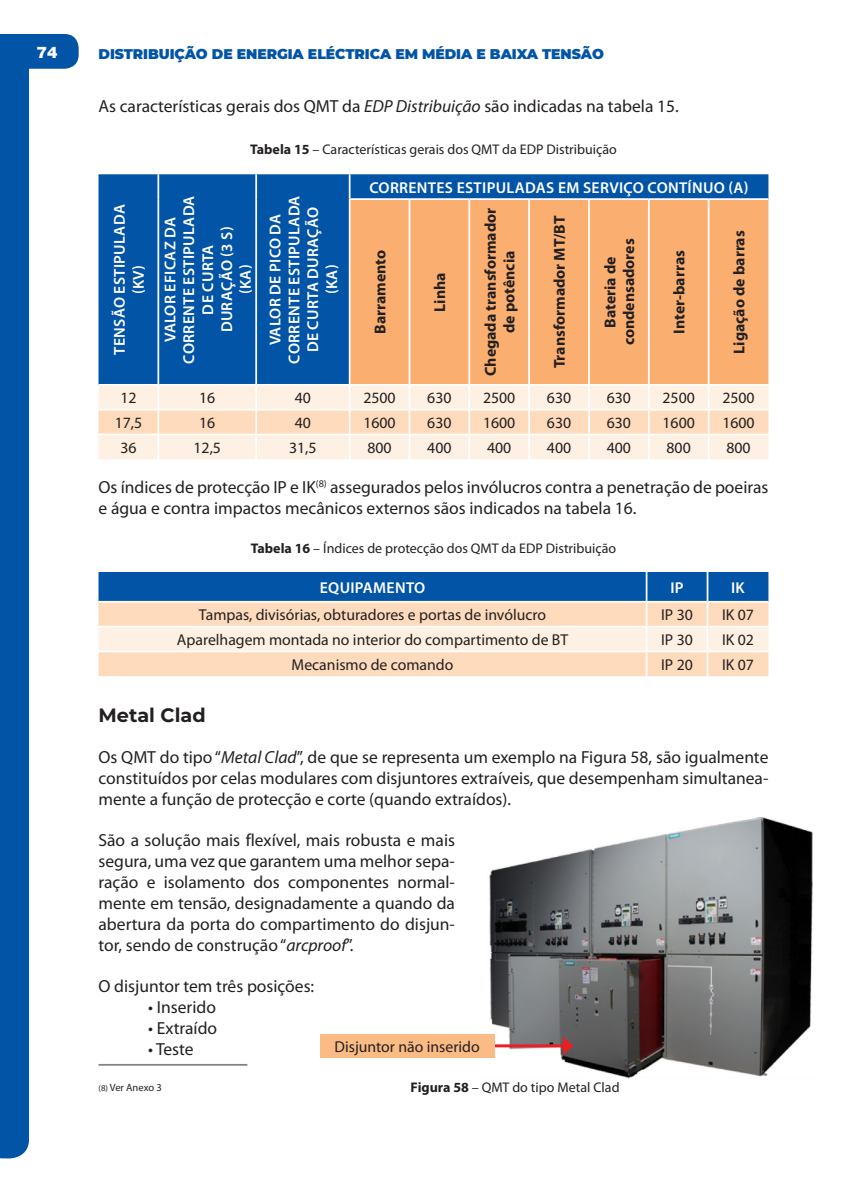
<style>
.page{position:relative;width:844px;height:1191px;background:#fff}
.page>*{position:absolute;margin:0;border:0;box-sizing:border-box;transform-origin:0 0}
.t1{font:700 19.25px "Montserrat";color:#231f20}
.t2{font:17.5px/21px "Myriad Pro";color:#231f20;text-align:justify}
.t3{font:15.75px "Myriad Pro";color:#231f20}
.t4{font:600 15.75px/18.9px "Myriad Pro";letter-spacing:.02em;color:#fff;text-align:center}
.t5{font:700 15.75px/18.9px "Myriad Pro";color:#231f20;text-align:center}
.t6{font:900 15.75px "Helvetica LT Std";color:#fff}
.t7{font:14px "Myriad Pro";color:#231f20}
.t8{font:900 14px "Montserrat";letter-spacing:-.005em;color:#0154a6}
.t9{font:10.5px "Myriad Pro";letter-spacing:-.005em;color:#231f20}
.s1{font-style:italic}
.s2{font-weight:700}
.s3{font-size:8.75px}
</style>
<div class="page">
<hr style="left:98px;top:1064px;width:149px;height:1px;background:#808285">
<div style="left:98px;top:174px;width:670px;height:210px;background:#0154a6"></div>
<div style="left:350px;top:200px;width:418px;height:184px;background:#faaf71"></div>
<hr style="left:157px;top:174px;width:2px;height:25px;background:#fff">
<hr style="left:255px;top:174px;width:2px;height:25px;background:#fff">
<hr style="left:157px;top:199px;width:2px;height:185px;background:#fff">
<hr style="left:255px;top:199px;width:2px;height:185px;background:#fff">
<svg style="left:349px;top:174px;width:1px;height:24px"></svg>
<hr style="left:349px;top:198px;width:60px;height:2px;background:#fff">
<hr style="left:349px;top:200px;width:1px;height:184px;background:#fff">
<hr style="left:409px;top:198px;width:60px;height:2px;background:#fff">
<hr style="left:408px;top:200px;width:2px;height:184px;background:#fff">
<hr style="left:469px;top:198px;width:60px;height:2px;background:#fff">
<hr style="left:468px;top:200px;width:2px;height:184px;background:#fff">
<hr style="left:529px;top:198px;width:60px;height:2px;background:#fff">
<hr style="left:528px;top:200px;width:2px;height:184px;background:#fff">
<hr style="left:589px;top:198px;width:60px;height:2px;background:#fff">
<hr style="left:588px;top:200px;width:2px;height:184px;background:#fff">
<hr style="left:649px;top:198px;width:59px;height:2px;background:#fff">
<hr style="left:648px;top:200px;width:1px;height:184px;background:#fff">
<hr style="left:708px;top:198px;width:60px;height:2px;background:#fff">
<hr style="left:707px;top:200px;width:2px;height:184px;background:#fff">
<svg style="left:98px;top:386px;width:670px;height:73px;background:#fdead8"></svg>
<hr style="left:708px;top:433px;width:60px;height:2px;background:#fff">
<hr style="left:707px;top:435px;width:2px;height:24px;background:#fff">
<div style="left:98px;top:572px;width:670px;height:29px;background:#0154a6"></div>
<div style="left:98px;top:602px;width:670px;height:74px;background:#fddbbc"></div>
<div style="left:98px;top:627px;width:670px;height:23px;background:#fef0e2"></div>
<hr style="left:645px;top:572px;width:2px;height:29px;background:#fff">
<hr style="left:706px;top:572px;width:2px;height:29px;background:#fff">
<hr style="left:645px;top:602px;width:2px;height:24px;background:#fff">
<hr style="left:706px;top:602px;width:2px;height:24px;background:#fff">
<hr style="left:98px;top:626px;width:548px;height:1px;background:#fff">
<hr style="left:646px;top:626px;width:61px;height:1px;background:#fff">
<hr style="left:645px;top:627px;width:2px;height:23px;background:#fff">
<hr style="left:707px;top:626px;width:61px;height:1px;background:#fff">
<hr style="left:706px;top:627px;width:2px;height:23px;background:#fff">
<hr style="left:98px;top:650px;width:548px;height:2px;background:#fff">
<hr style="left:646px;top:650px;width:61px;height:2px;background:#fff">
<hr style="left:645px;top:652px;width:2px;height:24px;background:#fff">
<hr style="left:707px;top:650px;width:61px;height:2px;background:#fff">
<hr style="left:706px;top:652px;width:2px;height:24px;background:#fff">
<img style="left:480px;top:817px;width:333px;height:261px">
<hr style="left:471px;top:1044px;width:94px;height:3px;background:#ee1d23">
<svg style="left:563px;top:1036px;width:10px;height:19px"></svg>
<div style="left:320px;top:1034px;width:174px;height:23px;background:#fbbb85"></div>
<svg style="left:0;top:34px;width:79px;height:1124px"></svg>
<p class="t6" style="left:37px;top:42px;width:23px">74</p>
<p class="t8" style="left:98px;top:43px;width:507px">DISTRIBUIÇÃO DE ENERGIA ELÉCTRICA EM MÉDIA E BAIXA TENSÃO</p>
<p class="t2" style="left:98px;top:95px;width:582px">As características gerais dos QMT da <span class="s1">EDP Distribuição</span> são indicadas na tabela 15.</p>
<p class="t7" style="left:250px;top:141px;width:368px"><span class="s2">Tabela 15</span> – Características gerais dos QMT da EDP Distribuição</p>
<p class="t4" style="left:110px;top:355px;width:152px;rotate:-90deg">TENSÃO ESTIPULADA (KV)</p>
<p class="t4" style="left:160px;top:363px;width:170px;rotate:-90deg">VALOR EFICAZ DA<br>CORRENTE ESTIPULADA<br>DE CURTA<br>DURAÇÃO (3 S)<br>(KA)</p>
<p class="t4" style="left:265px;top:363px;width:170px;rotate:-90deg">VALOR DE PICO DA<br>CORRENTE ESTIPULADA<br>DE CURTA DURAÇÃO (KA)</p>
<p class="t4" style="left:369px;top:177px;width:381px">CORRENTES ESTIPULADAS EM SERVIÇO CONTÍNUO (A)</p>
<p class="t5" style="left:370px;top:334px;width:85px;rotate:-90deg">Barramento</p>
<p class="t5" style="left:430px;top:311px;width:41px;rotate:-90deg">Linha</p>
<p class="t5" style="left:480px;top:376px;width:169px;rotate:-90deg">Chegada transformador de potência</p>
<p class="t5" style="left:549px;top:368px;width:154px;rotate:-90deg">Transformador MT/BT</p>
<p class="t5" style="left:600px;top:345px;width:108px;rotate:-90deg">Bateria de condensadores</p>
<p class="t5" style="left:669px;top:334px;width:85px;rotate:-90deg">Inter-barras</p>
<p class="t5" style="left:729px;top:354px;width:125px;rotate:-90deg">Ligação de barras</p>
<p class="t3" style="left:120px;top:388px;width:18px">12</p>
<p class="t3" style="left:199px;top:388px;width:18px">16</p>
<p class="t3" style="left:295px;top:388px;width:18px">40</p>
<p class="t3" style="left:363px;top:388px;width:34px">2500</p>
<p class="t3" style="left:427px;top:388px;width:26px">630</p>
<p class="t3" style="left:483px;top:388px;width:34px">2500</p>
<p class="t3" style="left:547px;top:388px;width:26px">630</p>
<p class="t3" style="left:607px;top:388px;width:26px">630</p>
<p class="t3" style="left:662px;top:388px;width:34px">2500</p>
<p class="t3" style="left:722px;top:388px;width:34px">2500</p>
<p class="t3" style="left:115px;top:413px;width:29px">17,5</p>
<p class="t3" style="left:199px;top:413px;width:18px">16</p>
<p class="t3" style="left:295px;top:413px;width:18px">40</p>
<p class="t3" style="left:363px;top:413px;width:34px">1600</p>
<p class="t3" style="left:427px;top:413px;width:26px">630</p>
<p class="t3" style="left:483px;top:413px;width:34px">1600</p>
<p class="t3" style="left:547px;top:413px;width:26px">630</p>
<p class="t3" style="left:607px;top:413px;width:26px">630</p>
<p class="t3" style="left:662px;top:413px;width:34px">1600</p>
<p class="t3" style="left:722px;top:413px;width:34px">1600</p>
<p class="t3" style="left:120px;top:438px;width:18px">36</p>
<p class="t3" style="left:193px;top:438px;width:29px">12,5</p>
<p class="t3" style="left:289px;top:438px;width:29px">31,5</p>
<p class="t3" style="left:367px;top:438px;width:26px">800</p>
<p class="t3" style="left:427px;top:438px;width:26px">400</p>
<p class="t3" style="left:487px;top:438px;width:26px">400</p>
<p class="t3" style="left:547px;top:438px;width:26px">400</p>
<p class="t3" style="left:607px;top:438px;width:26px">400</p>
<p class="t3" style="left:666px;top:438px;width:26px">800</p>
<p class="t3" style="left:726px;top:438px;width:26px">800</p>
<p class="t2" style="left:98px;top:476px;width:671px">Os índices de protecção IP e IK<sup>(8)</sup> assegurados pelos invólucros contra a penetração de poeiras e água e contra impactos mecânicos externos sãos indicados na tabela 16.</p>
<p class="t7" style="left:251px;top:539px;width:367px"><span class="s2">Tabela 16</span> – Índices de protecção dos QMT da EDP Distribuição</p>
<p class="t4" style="left:320px;top:577px;width:107px">EQUIPAMENTO</p>
<p class="t4" style="left:670px;top:577px;width:15px">IP</p>
<p class="t4" style="left:731px;top:577px;width:15px">IK</p>
<p class="t3" style="left:199px;top:605px;width:349px">Tampas, divisórias, obturadores e portas de invólucro</p>
<p class="t3" style="left:661px;top:605px;width:33px">IP 30</p>
<p class="t3" style="left:722px;top:605px;width:33px">IK 07</p>
<p class="t3" style="left:177px;top:630px;width:393px">Aparelhagem montada no interior do compartimento de BT</p>
<p class="t3" style="left:661px;top:630px;width:33px">IP 30</p>
<p class="t3" style="left:722px;top:630px;width:33px">IK 02</p>
<p class="t3" style="left:292px;top:655px;width:163px">Mecanismo de comando</p>
<p class="t3" style="left:661px;top:655px;width:33px">IP 20</p>
<p class="t3" style="left:722px;top:655px;width:33px">IK 07</p>
<p class="t1" style="left:98px;top:701px;width:109px">Metal Clad</p>
<p class="t2" style="left:98px;top:746px;width:671px">Os QMT do tipo “<span class="s1">Metal Clad</span>”, de que se representa um exemplo na Figura 58, são igualmente constituídos por celas modulares com disjuntores extraíveis, que desempenham simultanea&shy;mente a função de protecção e corte (quando extraídos).</p>
<p class="t2" style="left:98px;top:829px;width:358px">São a solução mais flexível, mais robusta e mais segura, uma vez que garantem uma melhor sepa&shy;ração e isolamento dos componentes normal&shy;mente em tensão, designadamente a quando da abertura da porta do compartimento do disjun&shy;tor, sendo de construção “<span class="s1">arcproof</span>”.</p>
<p class="t2" style="left:98px;top:975px;width:217px">O disjuntor tem três posições:</p>
<p class="t2" style="left:148px;top:996px;width:69px">• Inserido</p>
<p class="t2" style="left:148px;top:1017px;width:71px">• Extraído</p>
<p class="t2" style="left:148px;top:1038px;width:47px">• Teste</p>
<p class="t7" style="left:410px;top:1078px;width:210px"><span class="s2">Figura 58</span> – QMT do tipo Metal Clad</p>
<p class="t3" style="left:334px;top:1036px;width:147px">Disjuntor não inserido</p>
<p class="t9" style="left:98px;top:1081px;width:65px"><span class="s3">(8)</span> Ver Anexo 3</p>
</div>
